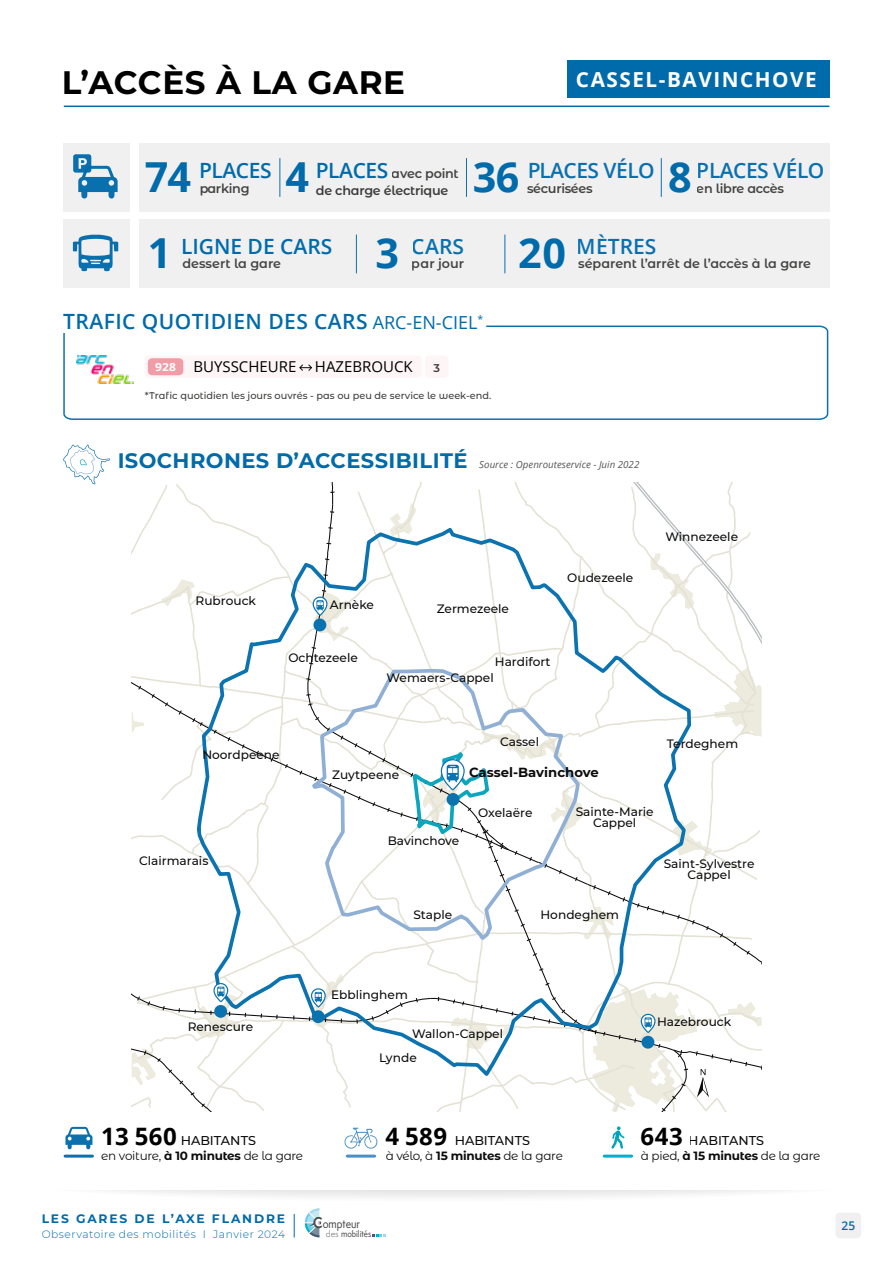
<style>
.page{position:relative;width:893px;height:1263px;background:#fff}
.page>*{position:absolute;margin:0;border:0;box-sizing:border-box;transform-origin:0 0}
.t1{font:700 41.4px "Open Sans";color:#006baa}
.t2{font:700 32.55px "Montserrat";letter-spacing:.02em;color:#000}
.t3{font:700 24px "Open Sans";letter-spacing:.02em;color:#000}
.t4{font:600 21px "Open Sans";letter-spacing:.02em;color:#006baa}
.t5{font:600 21px "Open Sans";color:#006baa}
.t6{font:700 21px "Montserrat";letter-spacing:.02em;color:#006baa}
.t7{font:600 21px "Open Sans";letter-spacing:-.025em;color:#006baa}
.t8{font:700 20.7px "Open Sans";letter-spacing:.075em;color:#fff}
.t9{font:15px "Open Sans";color:#000}
.t10{font:700 13.2px "Montserrat";color:#000}
.t11{font:600 12.75px/17.4px "Montserrat Alternates";letter-spacing:-.02em;color:#3c3c3b}
.t12{font:600 12.75px "Montserrat Alternates";color:#3c3c3b}
.t13{font:500 12.75px "Montserrat";color:#000}
.t14{font:700 12.3px "Montserrat";letter-spacing:.15em;color:#006baa}
.t15{font:500 12.15px/11.6px "Montserrat";color:#000;text-align:center}
.t16{font:12px "Montserrat Alternates";letter-spacing:-.02em;color:#000}
.t17{font:600 12px "Open Sans";color:#006baa}
.t18{font:500 11.4px "Semplicita Pro";color:#4a4a49;scale:.86 1}
.t19{font:600 11.25px "Montserrat Alternates";color:#3c3c3b}
.t20{font:300 10.65px "Montserrat";letter-spacing:.05em;color:#006baa}
.t21{font:500 9.75px "Montserrat Alternates";color:#3c3c3b}
.t22{font:italic 9.75px "Open Sans";color:#575756}
.t23{font:500 8.55px "Semplicita Pro";color:#4a4a49;scale:.86 1}
.s1{font-family:"Open Sans";font-size:21px;color:#006baa}
.s2{font-weight:400;font-size:18px}
.s3{font-weight:700;font-size:11.25px;color:#fff}
.s4{font-weight:700}
.s5{font-weight:300}
.s6{font-weight:700;font-size:14.4px}
</style>
<div class="page">
<div style="left:14px;top:1160px;width:860px;height:39px;background:#f8f8f8;border-radius:50%"></div>
<div style="left:21px;top:1161px;width:846px;height:36px;background:#f2f2f2;border-radius:50%"></div>
<div style="left:27px;top:1162px;width:834px;height:33px;background:#eee;border-radius:50%"></div>
<div style="left:0;top:1141px;width:892px;height:49px;background:#fff"></div>
<svg style="left:305px;top:1208px;width:16px;height:29px"></svg>
<svg style="left:372px;top:1234px;width:14px;height:3px"></svg>
<svg style="left:294px;top:1214px;width:1px;height:23px"></svg>
<div style="left:836px;top:1213px;width:25px;height:25px;background:#f0f0f0;border-radius:4px"></div>
<hr style="left:64px;top:106px;width:765px;height:1px;background:#006baa">
<div style="left:64px;top:220px;width:66px;height:68px;background:#f0f0f0"></div>
<div style="left:64px;top:143px;width:66px;height:68px;background:#f0f0f0"></div>
<div style="left:139px;top:220px;width:690px;height:68px;background:#f0f0f0"></div>
<div style="left:139px;top:143px;width:690px;height:68px;background:#f0f0f0"></div>
<svg style="left:132px;top:482px;width:629px;height:630px"></svg>
<hr style="left:356px;top:235px;width:1px;height:38px;background:#006baa">
<hr style="left:504px;top:235px;width:1px;height:38px;background:#006baa">
<hr style="left:279px;top:158px;width:1px;height:39px;background:#006baa">
<hr style="left:661px;top:158px;width:1px;height:39px;background:#006baa">
<hr style="left:466px;top:158px;width:1px;height:39px;background:#006baa">
<svg style="left:63px;top:325px;width:766px;height:95px"></svg>
<svg style="left:344px;top:1127px;width:34px;height:22px"></svg>
<svg style="left:65px;top:1127px;width:27px;height:22px"></svg>
<svg style="left:73px;top:234px;width:45px;height:38px"></svg>
<svg style="left:73px;top:154px;width:45px;height:44px"></svg>
<svg style="left:611px;top:1126px;width:13px;height:23px"></svg>
<img style="left:77px;top:355px;width:56px;height:28px">
<svg style="left:63px;top:444px;width:47px;height:40px"></svg>
<hr style="left:65px;top:1154px;width:27px;height:3px;background:#006baa">
<hr style="left:347px;top:1154px;width:28px;height:3px;background:#4a90c4">
<hr style="left:604px;top:1154px;width:28px;height:3px;background:#00afcb">
<div style="left:567px;top:61px;width:262px;height:37px;background:#006baa"></div>
<h2 class="t2" style="left:62px;top:59px;width:345px">L’ACCÈS À LA GARE</h2>
<h3 class="t8" style="left:576px;top:64px;width:242px">CASSEL-BAVINCHOVE</h3>
<h1 class="t1" style="left:145px;top:147px;width:48px">74</h1>
<h3 class="t5" style="left:199px;top:156px;width:74px">PLACES</h3>
<p class="t11" style="left:199px;top:180px;width:52px">parking</p>
<h3 class="t7" style="left:527px;top:156px;width:129px">PLACES VÉLO</h3>
<h3 class="t7" style="left:697px;top:156px;width:129px">PLACES VÉLO</h3>
<h1 class="t1" style="left:286px;top:147px;width:25px">4</h1>
<h1 class="t1" style="left:473px;top:148px;width:48px">36</h1>
<h1 class="t1" style="left:668px;top:148px;width:25px">8</h1>
<p class="t11" style="left:316px;top:164px;width:144px"><span class="s1">PLACES</span> avec point de charge électrique</p>
<p class="t11" style="left:527px;top:180px;width:67px">sécurisées</p>
<p class="t11" style="left:697px;top:180px;width:89px">en libre accès</p>
<h1 class="t1" style="left:148px;top:224px;width:25px">1</h1>
<h3 class="t5" style="left:181px;top:232px;width:153px">LIGNE DE CARS</h3>
<p class="t12" style="left:182px;top:255px;width:100px">dessert la gare</p>
<h3 class="t5" style="left:412px;top:232px;width:54px">CARS</h3>
<h3 class="t5" style="left:577px;top:232px;width:81px">MÈTRES</h3>
<h1 class="t1" style="left:376px;top:224px;width:25px">3</h1>
<h1 class="t1" style="left:518px;top:224px;width:50px">20</h1>
<p class="t11" style="left:412px;top:254px;width:54px">par jour</p>
<p class="t12" style="left:578px;top:255px;width:235px">séparent l’arrêt de l’accès à la gare</p>
<h3 class="t4" style="left:63px;top:307px;width:421px">TRAFIC QUOTIDIEN DES CARS <span class="s2">ARC-EN-CIEL</span><sup>*</sup></h3>
<p class="t9" style="left:155px;top:357px;width:259px"><span class="s3">928</span> BUYSSCHEURE HAZEBROUCK</p>
<p class="t19" style="left:434px;top:360px;width:8px">3</p>
<p class="t21" style="left:145px;top:389px;width:348px">*Trafic quotidien les jours ouvrés - pas ou peu de service le week-end.</p>
<h3 class="t6" style="left:118px;top:445px;width:351px">ISOCHRONES D’ACCESSIBILITÉ</h3>
<p class="t22" style="left:479px;top:458px;width:162px">Source : Openrouteservice - Juin 2022</p>
<p class="t15" style="left:196px;top:594px;width:62px">Rubrouck</p>
<p class="t15" style="left:330px;top:599px;width:46px">Arnèke</p>
<p class="t15" style="left:437px;top:602px;width:74px">Zermezeele</p>
<p class="t15" style="left:288px;top:651px;width:71px">Ochtezeele</p>
<p class="t15" style="left:495px;top:655px;width:57px">Hardifort</p>
<p class="t15" style="left:387px;top:671px;width:109px">Wemaers-Cappel</p>
<p class="t15" style="left:567px;top:571px;width:67px">Oudezeele</p>
<p class="t15" style="left:665px;top:531px;width:74px">Winnezeele</p>
<p class="t15" style="left:202px;top:748px;width:79px">Noordpeene</p>
<p class="t15" style="left:139px;top:854px;width:71px">Clairmarais</p>
<p class="t15" style="left:332px;top:768px;width:68px">Zuytpeene</p>
<p class="t15" style="left:388px;top:834px;width:73px">Bavinchove</p>
<p class="t15" style="left:500px;top:736px;width:40px">Cassel</p>
<p class="t10" style="left:469px;top:763px;width:131px">Cassel-Bavinchove</p>
<p class="t15" style="left:478px;top:807px;width:56px">Oxelaëre</p>
<p class="t15" style="left:576px;top:805px;width:80px">Sainte-Marie<br>Cappel</p>
<p class="t15" style="left:667px;top:737px;width:73px">Terdeghem</p>
<p class="t15" style="left:664px;top:857px;width:92px">Saint-Sylvestre<br>Cappel</p>
<p class="t15" style="left:413px;top:908px;width:40px">Staple</p>
<p class="t15" style="left:540px;top:909px;width:80px">Hondeghem</p>
<p class="t15" style="left:331px;top:989px;width:78px">Ebblinghem</p>
<p class="t15" style="left:188px;top:1020px;width:67px">Renescure</p>
<p class="t15" style="left:412px;top:1027px;width:93px">Wallon-Cappel</p>
<p class="t15" style="left:379px;top:1051px;width:39px">Lynde</p>
<p class="t15" style="left:657px;top:1015px;width:76px">Hazebrouck</p>
<h3 class="t3" style="left:101px;top:1119px;width:77px">13 560</h3>
<h3 class="t3" style="left:386px;top:1119px;width:63px">4 589</h3>
<h3 class="t3" style="left:641px;top:1119px;width:44px">643</h3>
<p class="t13" style="left:181px;top:1131px;width:77px">HABITANTS</p>
<p class="t13" style="left:455px;top:1131px;width:77px">HABITANTS</p>
<p class="t13" style="left:689px;top:1131px;width:77px">HABITANTS</p>
<p class="t16" style="left:101px;top:1148px;width:204px">en voiture, <span class="s4">à 10 minutes</span> de la gare</p>
<p class="t16" style="left:386px;top:1148px;width:179px">à vélo, à <span class="s4">15 minutes</span> de la gare</p>
<p class="t16" style="left:641px;top:1148px;width:181px">à pied, <span class="s4">à 15 minutes</span> de la gare</p>
<p class="t14" style="left:42px;top:1209px;width:245px">LES GARES DE L’AXE FLANDRE</p>
<p class="t20" style="left:42px;top:1226px;width:245px">Observatoire des mobilités I Janvier 2024</p>
<p class="t23" style="left:326px;top:1228px;width:54px"><span class="s5">des</span> mobilités</p>
<p class="t18" style="left:313px;top:1216px;width:56px"><span class="s6">C</span>ompteur</p>
<p class="t17" style="left:842px;top:1217px;width:15px">25</p>
</div>
